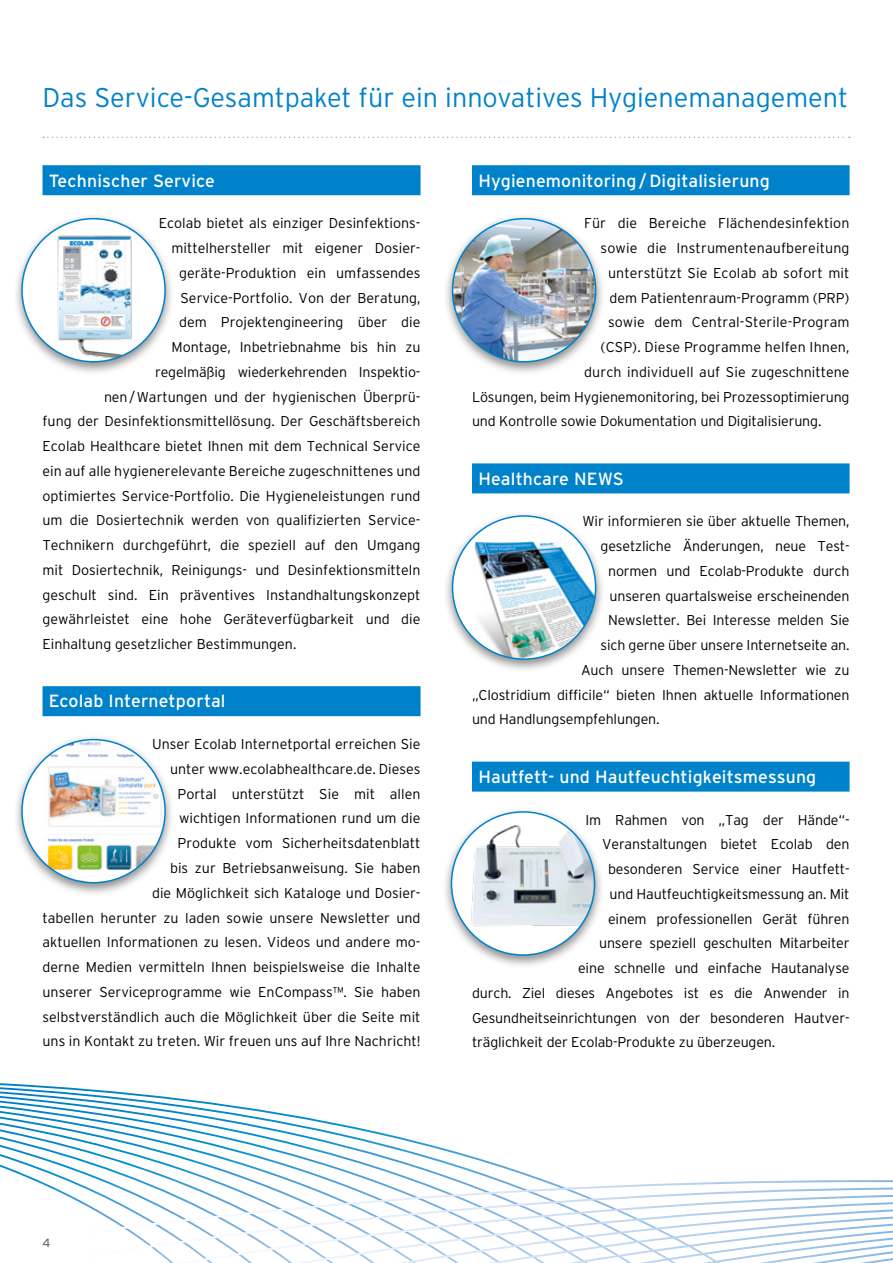
<style>
.page{position:relative;width:893px;height:1263px;background:#fff}
.page>*{position:absolute;margin:0;border:0;box-sizing:border-box;transform-origin:0 0}
.Headline_Linie_unten{font:300 27px "Interstate";color:#0082ca}
.Subline_linie{font:17.7px "Interstate";letter-spacing:.01em;color:#fff}
.Fließtext{font:300 14.25px/24.8px "Interstate";color:#000;text-align:right}
.t1{font:12px "Interstate";color:#6f6f6e}
</style>
<div class="page">
<svg style="left:0;top:1096px;width:199px;height:5px"></svg>
<svg style="left:0;top:1101px;width:235px;height:5px"></svg>
<svg style="left:0;top:1106px;width:268px;height:5px"></svg>
<svg style="left:0;top:1111px;width:297px;height:5px"></svg>
<svg style="left:0;top:1116px;width:334px;height:7px"></svg>
<svg style="left:0;top:1123px;width:363px;height:6px"></svg>
<svg style="left:0;top:1129px;width:893px;height:134px"></svg>
<svg style="left:43px;top:137px;width:807px;height:1px"></svg>
<div style="left:43px;top:165px;width:378px;height:30px;background:#0082ca"></div>
<div style="left:43px;top:686px;width:378px;height:30px;background:#0082ca"></div>
<div style="left:472px;top:165px;width:378px;height:30px;background:#0082ca"></div>
<div style="left:472px;top:463px;width:378px;height:30px;background:#0082ca"></div>
<div style="left:472px;top:762px;width:378px;height:30px;background:#0082ca"></div>
<div style="left:12px;top:213px;width:163px;height:163px;background:#000;opacity:.45"></div>
<img style="left:22px;top:219px;width:143px;height:143px;border-radius:72px">
<div style="left:12px;top:734px;width:163px;height:163px;background:#000;opacity:.45"></div>
<div style="left:22px;top:740px;width:143px;height:143px;background:#fff;border-radius:50%"></div>
<img style="left:35px;top:740px;width:130px;height:143px">
<div style="left:443px;top:510px;width:162px;height:163px;background:#000;opacity:.45"></div>
<div style="left:453px;top:516px;width:143px;height:143px;background:#fff;border-radius:50%"></div>
<img style="left:475px;top:541px;width:121px;height:118px">
<div style="left:443px;top:213px;width:162px;height:163px;background:#000;opacity:.45"></div>
<img style="left:453px;top:219px;width:143px;height:143px;border-radius:72px">
<div style="left:442px;top:806px;width:162px;height:163px;background:#000;opacity:.45"></div>
<svg style="left:451px;top:812px;width:144px;height:143px"></svg>
<img style="left:466px;top:812px;width:129px;height:132px">
<p class="Headline_Linie_unten" style="left:43px;top:82px;width:807px">Das Service-Gesamtpaket für ein innovatives Hygienemanagement</p>
<p class="Subline_linie" style="left:49px;top:170px;width:168px">Technischer Service</p>
<p class="Fließtext" style="left:159px;top:211px;width:263px">Ecolab bietet als einziger Desinfektions-</p>
<p class="Fließtext" style="left:172px;top:235px;width:249px">mittelhersteller mit eigener Dosier-</p>
<p class="Fließtext" style="left:179px;top:260px;width:243px">geräte-Produktion ein umfassendes</p>
<p class="Fließtext" style="left:181px;top:285px;width:242px">Service-Portfolio. Von der Beratung,</p>
<p class="Fließtext" style="left:179px;top:310px;width:243px">dem Projektengineering über die</p>
<p class="Fließtext" style="left:172px;top:334px;width:251px">Montage, Inbetriebnahme bis hin zu</p>
<p class="Fließtext" style="left:155px;top:359px;width:266px">regelmäßig wiederkehrenden Inspektio-</p>
<p class="Fließtext" style="left:104px;top:384px;width:318px">nen/Wartungen und der hygienischen Überprü-</p>
<p class="Fließtext" style="left:43px;top:409px;width:380px">fung der Desinfektionsmittellösung. Der Geschäftsbereich</p>
<p class="Fließtext" style="left:43px;top:433px;width:380px">Ecolab Healthcare bietet Ihnen mit dem Technical Service</p>
<p class="Fließtext" style="left:43px;top:458px;width:380px">ein auf alle hygienerelevante Bereiche zugeschnittenes und</p>
<p class="Fließtext" style="left:43px;top:483px;width:380px">optimiertes Service-Portfolio. Die Hygieneleistungen rund</p>
<p class="Fließtext" style="left:43px;top:508px;width:380px">um die Dosiertechnik werden von qualifizierten Service-</p>
<p class="Fließtext" style="left:43px;top:532px;width:380px">Technikern durchgeführt, die speziell auf den Umgang</p>
<p class="Fließtext" style="left:43px;top:557px;width:380px">mit Dosiertechnik, Reinigungs- und Desinfektionsmitteln</p>
<p class="Fließtext" style="left:43px;top:582px;width:380px">geschult sind. Ein präventives Instandhaltungskonzept</p>
<p class="Fließtext" style="left:43px;top:607px;width:380px">gewährleistet eine hohe Geräteverfügbarkeit und die</p>
<p class="Fließtext" style="left:43px;top:631px;width:255px">Einhaltung gesetzlicher Bestimmungen.</p>
<p class="Subline_linie" style="left:49px;top:691px;width:178px">Ecolab Internetportal</p>
<p class="Fließtext" style="left:43px;top:732px;width:380px">Unser Ecolab Internetportal erreichen Sie<br>unter www.ecolabhealthcare.de. Dieses<br>Portal unterstützt Sie mit allen<br>wichtigen Informationen rund um die<br>Produkte vom Sicherheitsdatenblatt<br>bis zur Betriebsanweisung. Sie haben<br>die Möglichkeit sich Kataloge und Dosier-<br>tabellen herunter zu laden sowie unsere Newsletter und aktuellen Informationen zu lesen. Videos und andere mo&shy;derne Medien vermitteln Ihnen beispielsweise die Inhalte unserer Serviceprogramme wie EnCompass™. Sie haben selbstverständlich auch die Möglichkeit über die Seite mit uns in Kontakt zu treten. Wir freuen uns auf Ihre Nachricht!</p>
<p class="Subline_linie" style="left:478px;top:170px;width:293px">Hygienemonitoring /Digitalisierung</p>
<p class="Fließtext" style="left:584px;top:211px;width:267px">Für die Bereiche Flächendesinfektion</p>
<p class="Fließtext" style="left:601px;top:235px;width:251px">sowie die Instrumentenaufbereitung</p>
<p class="Fließtext" style="left:608px;top:260px;width:243px">unterstützt Sie Ecolab ab sofort mit</p>
<p class="Fließtext" style="left:610px;top:285px;width:242px">dem Patientenraum-Programm (PRP)</p>
<p class="Fließtext" style="left:608px;top:310px;width:243px">sowie dem Central-Sterile-Program</p>
<p class="Fließtext" style="left:601px;top:334px;width:251px">(CSP). Diese Programme helfen Ihnen,</p>
<p class="Fließtext" style="left:584px;top:359px;width:267px">durch individuell auf Sie zugeschnittene</p>
<p class="Fließtext" style="left:472px;top:384px;width:379px">Lösungen, beim Hygienemonitoring, bei Prozessoptimierung</p>
<p class="Fließtext" style="left:472px;top:409px;width:351px">und Kontrolle sowie Dokumentation und Digitalisierung.</p>
<p class="Subline_linie" style="left:478px;top:468px;width:147px">Healthcare NEWS</p>
<p class="Fließtext" style="left:583px;top:509px;width:269px">Wir informieren sie über aktuelle Themen,</p>
<p class="Fließtext" style="left:601px;top:534px;width:250px">gesetzliche Änderungen, neue Test-</p>
<p class="Fließtext" style="left:608px;top:558px;width:243px">normen und Ecolab-Produkte durch</p>
<p class="Fließtext" style="left:610px;top:583px;width:242px">unseren quartalsweise erscheinenden</p>
<p class="Fließtext" style="left:608px;top:608px;width:243px">Newsletter. Bei Interesse melden Sie</p>
<p class="Fließtext" style="left:601px;top:633px;width:251px">sich gerne über unsere Internetseite an.</p>
<p class="Fließtext" style="left:581px;top:657px;width:270px">Auch unsere Themen-Newsletter wie zu</p>
<p class="Fließtext" style="left:472px;top:682px;width:379px">„Clostridium difficile“ bieten Ihnen aktuelle Informationen</p>
<p class="Fließtext" style="left:472px;top:707px;width:189px">und Handlungsempfehlungen.</p>
<p class="Subline_linie" style="left:478px;top:767px;width:339px">Hautfett- und Hautfeuchtigkeitsmessung</p>
<p class="Fließtext" style="left:586px;top:807px;width:266px">Im Rahmen von „Tag der Hände“-</p>
<p class="Fließtext" style="left:602px;top:832px;width:249px">Veranstaltungen bietet Ecolab den</p>
<p class="Fließtext" style="left:608px;top:857px;width:243px">besonderen Service einer Hautfett-</p>
<p class="Fließtext" style="left:610px;top:881px;width:242px">und Hautfeuchtigkeitsmessung an. Mit</p>
<p class="Fließtext" style="left:608px;top:906px;width:243px">einem professionellen Gerät führen</p>
<p class="Fließtext" style="left:599px;top:931px;width:252px">unsere speziell geschulten Mitarbeiter</p>
<p class="Fließtext" style="left:578px;top:956px;width:273px">eine schnelle und einfache Hautanalyse</p>
<p class="Fließtext" style="left:472px;top:980px;width:379px">durch. Ziel dieses Angebotes ist es die Anwender in</p>
<p class="Fließtext" style="left:472px;top:1005px;width:379px">Gesundheitseinrichtungen von der besonderen Hautver-</p>
<p class="Fließtext" style="left:472px;top:1030px;width:305px">träglichkeit der Ecolab-Produkte zu überzeugen.</p>
<p class="t1" style="left:43px;top:1235px;width:10px">4</p>
</div>
